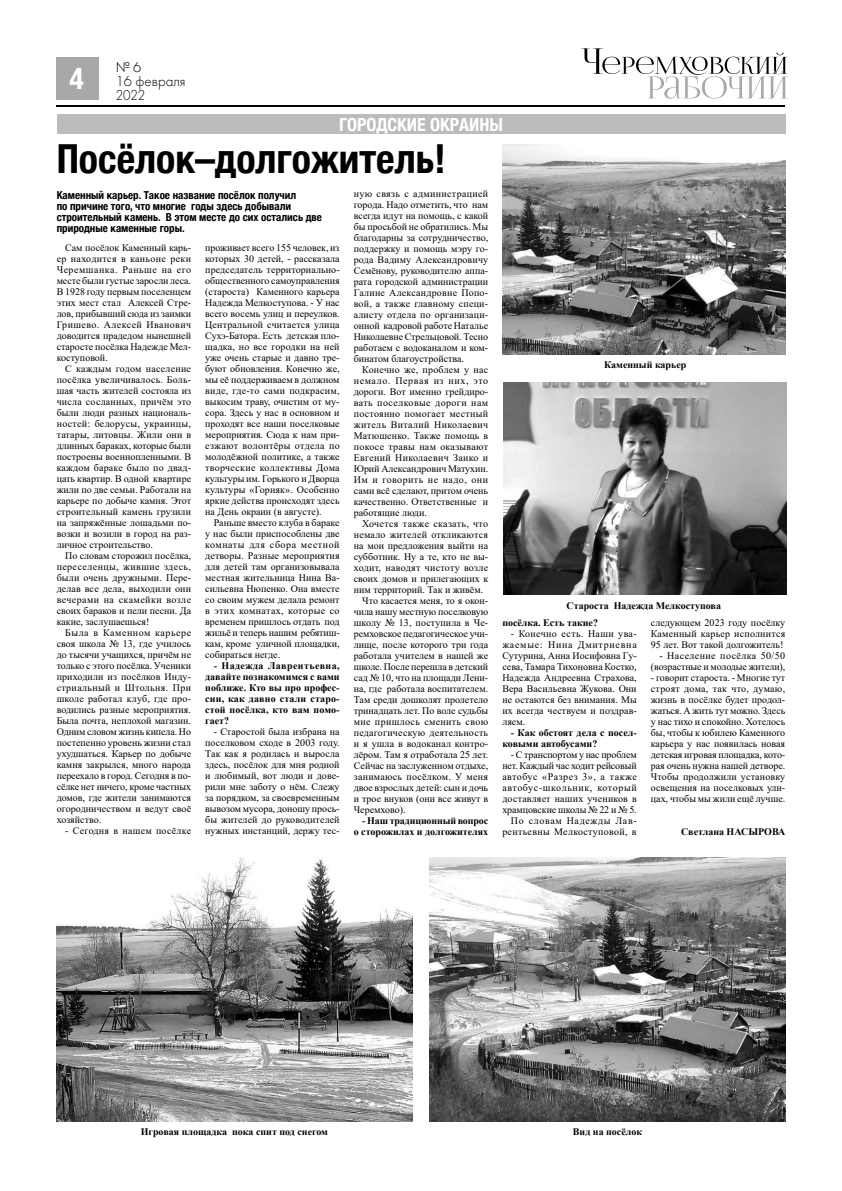
<style>
.page{position:relative;width:842px;height:1191px;background:#fff}
.page>*{position:absolute;margin:0;border:0;box-sizing:border-box;transform-origin:0 0}
.t1{font:700 condensed 40px "Helvetica Neue";color:#000}
.t2{font:700 condensed 30px "Helvetica Neue";color:#fff}
.t3{font:700 condensed 18px "Helvetica Neue";color:#fff}
.t4{font:15px/14px "Futura Light C";color:#000}
.t5{font:700 condensed 11px/11px "Helvetica Neue";color:#000}
.t6{font:10px/11px "Times New Roman";color:#000;text-align:justify}
.t7{font:700 10px/11px "Times New Roman";color:#000;text-align:justify}
.t8{font:10px/11px "Times New Roman";letter-spacing:.02em;color:#000;text-align:right}
.t9{font:10px "Times New Roman";letter-spacing:.025em;color:#000}
.t10{font:10px "Times New Roman";letter-spacing:.03em;color:#000}
.t11{font:10px "Times New Roman";letter-spacing:.035em;color:#000}
</style>
<div class="page">
<div style="left:56px;top:57px;width:43px;height:42px;background:#a6a8aa"></div>
<svg style="left:581px;top:48px;width:207px;height:51px"></svg>
<hr style="left:57px;top:105px;width:728px;height:1px;background:#000">
<div style="left:57px;top:114px;width:728px;height:20px;background:#bbbcbe"></div>
<img style="left:504px;top:382px;width:283px;height:212px">
<img style="left:430px;top:858px;width:355px;height:263px">
<img style="left:57px;top:858px;width:355px;height:263px">
<img style="left:502px;top:145px;width:283px;height:209px">
<h2 class="t2" style="left:69px;top:60px;width:16px">4</h2>
<h3 class="t4" style="left:116px;top:60px;width:72px">№ 6<br>16 февраля<br>2022</h3>
<h3 class="t3" style="left:339px;top:113px;width:165px">Городские окраины</h3>
<h1 class="t1" style="left:57px;top:135px;width:391px">Посёлок–долгожитель!</h1>
<p class="t5" style="left:57px;top:189px;width:267px">Каменный карьер. Такое название посёлок получил<br>по причине того, что многие годы здесь добывали строительный камень. В этом месте до сих остались две природные каменные горы.</p>
<p class="t6" style="left:57px;top:242px;width:136px;text-indent:8px">Сам посёлок Каменный карь&shy;ер находится в каньоне реки Черемшанка. Раньше на его месте были густые заросли леса.<br>В 1928 году первым поселенцем этих мест стал Алексей Стре&shy;лов, прибывший сюда из заимки Гришево. Алексей Иванович доводится прадедом нынешней старосте посёлка Надежде Мел&shy;коступовой.</p>
<p class="t6" style="left:57px;top:363px;width:136px;text-indent:8px">С каждым годом население посёлка увеличивалось. Боль&shy;шая часть жителей состояла из числа сосланных, причём это были люди разных националь&shy;ностей: белорусы, украинцы, татары, литовцы. Жили они в длинных бараках, которые были построены военнопленными. В каждом бараке было по двад&shy;цать квартир. В одной квартире жили по две семьи. Работали на карьере по добыче камня. Этот строительный камень грузили на запряжённые лошадьми по&shy;возки и возили в город на раз&shy;личное строительство.</p>
<p class="t6" style="left:57px;top:550px;width:136px;text-indent:8px">По словам сторожил посёлка, переселенцы, жившие здесь, были очень дружными. Пере&shy;делав все дела, выходили они вечерами на скамейки возле своих бараков и пели песни. Да какие, заслушаешься!</p>
<p class="t6" style="left:57px;top:627px;width:136px;text-indent:8px">Была в Каменном карьере своя школа № 13, где училось до тысячи учащихся, причём не только с этого посёлка. Ученики приходили из посёлков Инду&shy;стриальный и Штольня. При школе работал клуб, где про&shy;водились разные мероприятия.<br>Была почта, неплохой магазин.<br>Одним словом жизнь кипела. Но постепенно уровень жизни стал ухудшаться. Карьер по добыче камня закрылся, много народа переехало в город. Сегодня в по&shy;сёлке нет ничего, кроме частных домов, где жители занимаются огородничеством и ведут своё хозяйство.</p>
<p class="t9" style="left:65px;top:823px;width:127px">- Сегодня в нашем посёлке</p>
<p class="t6" style="left:205px;top:242px;width:136px">проживает всего 155 человек, из которых 30 детей, - рассказала председатель территориально&shy;общественного самоуправления (староста) Каменного карьера Надежда Мелкоступова. - У нас всего восемь улиц и переулков.<br>Центральной считается улица Сухэ-Батора. Есть детская пло&shy;щадка, но все городки на ней уже очень старые и давно тре&shy;буют обновления. Конечно же, мы её поддерживаем в должном виде, где-то сами подкрасим, выкосим траву, очистим от му&shy;сора. Здесь у нас в основном и проходят все наши поселковые мероприятия. Сюда к нам при&shy;езжают волонтёры отдела по молодёжной политике, а также творческие коллективы Дома культуры им. Горького и Дворца культуры «Горняк». Особенно яркие действа происходят здесь на День окраин (в августе).</p>
<p class="t6" style="left:205px;top:517px;width:136px;text-indent:8px">Раньше вместо клуба в бараке у нас были приспособлены две комнаты для сбора местной детворы. Разные мероприятия для детей там организовывала местная жительница Нина Ва&shy;сильевна Нюпенко. Она вместе со своим мужем делала ремонт в этих комнатах, которые со временем пришлось отдать под жильё и теперь нашим ребятиш&shy;кам, кроме уличной площадки, собираться негде.</p>
<p class="t7" style="left:205px;top:660px;width:136px;text-indent:8px">- Надежда Лаврентьевна, давайте познакомимся с вами поближе. Кто вы про профес&shy;сии, как давно стали старо&shy;стой посёлка, кто вам помо&shy;гает?</p>
<p class="t6" style="left:205px;top:726px;width:136px;text-indent:8px">- Старостой была избрана на поселковом сходе в 2003 году.<br>Так как я родилась и выросла здесь, посёлок для мня родной и любимый, вот люди и дове&shy;рили мне заботу о нём. Слежу за порядком, за своевременным вывозом мусора, доношу прось&shy;бы жителей до руководителей нужных инстанций, держу тес-</p>
<p class="t6" style="left:354px;top:188px;width:136px">ную связь с администрацией города. Надо отметить, что нам всегда идут на помощь, с какой бы просьбой не обратились. Мы благодарны за сотрудничество, поддержку и помощь мэру го&shy;рода Вадиму Александровичу Семёнову, руководителю аппа&shy;рата городской администрации Галине Александровне Попо&shy;вой, а также главному специ&shy;алисту отдела по организаци&shy;онной кадровой работе Наталье Николаевне Стрельцовой. Тесно работаем с водоканалом и ком&shy;бинатом благоустройства.</p>
<p class="t6" style="left:354px;top:364px;width:136px;text-indent:8px">Конечно же, проблем у нас немало. Первая из них, это дороги. Вот именно грейдиро&shy;вать поселковые дороги нам постоянно помогает местный житель Виталий Николаевич Матюшенко. Также помощь в покосе травы нам оказывают Евгений Николаевич Заико и Юрий Александрович Матухин.<br>Им и говорить не надо, они сами всё сделают, притом очень качественно. Ответственные и работящие люди.</p>
<p class="t10" style="left:362px;top:517px;width:127px">Хочется также сказать, что</p>
<p class="t9" style="left:354px;top:528px;width:136px">немало жителей откликаются</p>
<p class="t6" style="left:354px;top:540px;width:136px">на мои предложения выйти на</p>
<p class="t6" style="left:354px;top:551px;width:136px">субботник. Ну а те, кто не вы-</p>
<p class="t10" style="left:354px;top:561px;width:136px">ходит, наводят чистоту возле</p>
<p class="t6" style="left:354px;top:573px;width:136px">своих домов и прилегающих к</p>
<p class="t6" style="left:354px;top:584px;width:131px">ним территорий. Так и живём.</p>
<p class="t6" style="left:362px;top:595px;width:127px">Что касается меня, то я окон-</p>
<p class="t6" style="left:354px;top:606px;width:136px">чила нашу местную поселковую</p>
<p class="t6" style="left:354px;top:617px;width:136px">школу № 13, поступила в Че-</p>
<p class="t6" style="left:354px;top:628px;width:136px">ремховское педагогическое учи-</p>
<p class="t6" style="left:354px;top:639px;width:136px">лище, после которого три года</p>
<p class="t6" style="left:354px;top:650px;width:136px">работала учителем в нашей же</p>
<p class="t6" style="left:354px;top:661px;width:136px">школе. После перешла в детский</p>
<p class="t6" style="left:354px;top:672px;width:136px">сад № 10, что на площади Лени-</p>
<p class="t6" style="left:354px;top:683px;width:136px">на, где работала воспитателем.</p>
<p class="t6" style="left:354px;top:694px;width:136px">Там среди дошколят пролетело</p>
<p class="t6" style="left:354px;top:705px;width:136px">тринадцать лет. По воле судьбы</p>
<p class="t11" style="left:354px;top:715px;width:136px">мне пришлось сменить свою</p>
<p class="t8" style="left:354px;top:727px;width:136px">педагогическую деятельность</p>
<p class="t6" style="left:354px;top:738px;width:136px">и я ушла в водоканал контро-</p>
<p class="t6" style="left:354px;top:749px;width:136px">лёром. Там я отработала 25 лет.</p>
<p class="t6" style="left:354px;top:760px;width:136px">Сейчас на заслуженном отдыхе,</p>
<p class="t9" style="left:354px;top:770px;width:136px">занимаюсь посёлком. У меня</p>
<p class="t6" style="left:354px;top:782px;width:136px">двое взрослых детей: сын и дочь</p>
<p class="t6" style="left:354px;top:793px;width:136px">и трое внуков (они все живут в</p>
<p class="t6" style="left:354px;top:804px;width:53px">Черемхово).</p>
<p class="t7" style="left:354px;top:815px;width:136px;text-align:right">- Наш традиционный вопрос<br>о сторожилах и долгожителях</p>
<p class="t7" style="left:604px;top:359px;width:84px">Каменный карьер</p>
<p class="t7" style="left:567px;top:599px;width:156px">Староста Надежда Мелкоступова</p>
<p class="t7" style="left:502px;top:617px;width:97px">посёлка. Есть такие?</p>
<p class="t6" style="left:502px;top:628px;width:136px;text-indent:8px">- Конечно есть. Наши ува&shy;жаемые: Нина Дмитриевна Сутурина, Анна Иосифовна Гу&shy;сева, Тамара Тихоновна Костко, Надежда Андреевна Страхова, Вера Васильевна Жукова. Они не остаются без внимания. Мы их всегда чествуем и поздрав&shy;ляем.</p>
<p class="t7" style="left:502px;top:727px;width:136px;text-indent:8px">- Как обстоят дела с посел&shy;ковыми автобусами?</p>
<p class="t8" style="left:502px;top:749px;width:136px">- С транспортом у нас проблем нет. Каждый час ходит рейсовый автобус «Разрез 3», а также автобус-школьник, который доставляет наших учеников в храмцовские школы № 22 и № 5.<br>По словам Надежды Лав&shy;рентьевны Мелкоступовой, в</p>
<p class="t6" style="left:651px;top:617px;width:136px">следующем 2023 году посёлку Каменный карьер исполнится 95 лет. Вот такой долгожитель!</p>
<p class="t6" style="left:651px;top:650px;width:136px;text-align:right">- Население посёлка 50/50 (возрастные и молодые жители),</p>
<p class="t6" style="left:651px;top:672px;width:136px">- говорит староста. - Многие тут строят дома, так что, думаю, жизнь в посёлке будет продол&shy;жаться. А жить тут можно. Здесь у нас тихо и спокойно. Хотелось бы, чтобы к юбилею Каменного карьера у нас появилась новая детская игровая площадка, кото&shy;рая очень нужна нашей детворе.<br>Чтобы продолжили установку освещения на поселковых ули&shy;цах, чтобы мы жили ещё лучше.</p>
<p class="t7" style="left:681px;top:826px;width:106px">Светлана НАСЫРОВА</p>
<p class="t7" style="left:141px;top:1125px;width:189px">Игровая площадка пока спит под снегом</p>
<p class="t7" style="left:573px;top:1125px;width:71px">Вид на посёлок</p>
</div>
